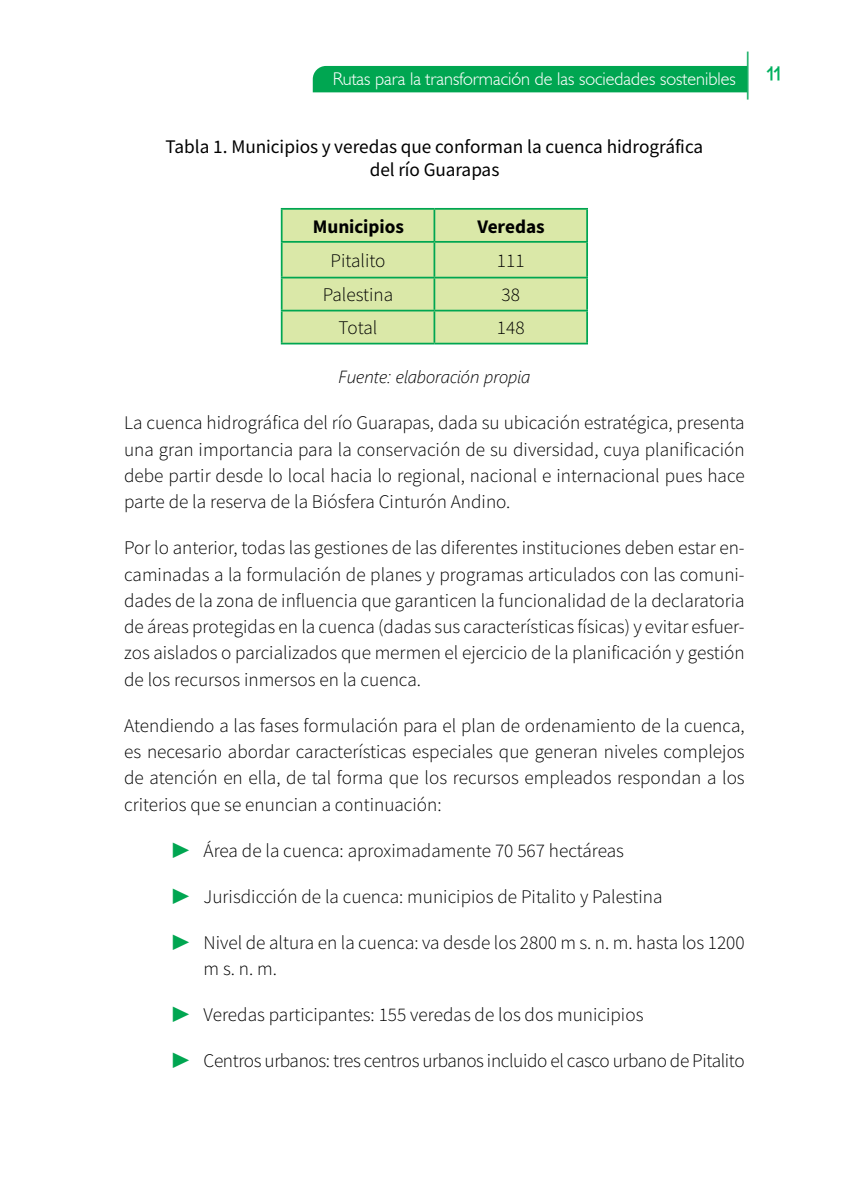
<style>
.page{position:relative;width:844px;height:1191px;background:#fff}
.page>*{position:absolute;margin:0;border:0;box-sizing:border-box;transform-origin:0 0}
.TXT{font:19.25px/26.2px "Source Sans Variable";letter-spacing:.005em;color:#000;text-align:justify}
.Tabla{font:19.25px "Source Sans Variable";letter-spacing:.02em;color:#000}
.TXT-2{font:19.25px "Source Sans Variable";letter-spacing:-.015em;color:#000}
.TXT-3{font:19.25px "Source Sans Variable";letter-spacing:.045em;color:#000}
.TXT-4{font:19.25px "Source Sans Variable";letter-spacing:.04em;color:#000}
.t1{font:700 19.25px "Petita";color:#00b05f}
.t2{font:300 18.38px "Humanist 521 BT";color:#fff}
.FUENTE{font:italic 300 17.5px "Segoe UI";color:#000}
.s1{color:#00a651}
</style>
<div class="page">
<hr style="left:746px;top:52px;width:2px;height:48px;background:#2bb673">
<div style="left:313px;top:66px;width:434px;height:26px;background:#00a651"></div>
<div style="left:282px;top:210px;width:304px;height:133px;background:#dae8a8"></div>
<hr style="left:281px;top:208px;width:153px;height:2px;background:#00a651">
<hr style="left:281px;top:210px;width:1px;height:31px;background:#00a651">
<hr style="left:434px;top:208px;width:154px;height:2px;background:#00a651">
<hr style="left:433px;top:210px;width:2px;height:31px;background:#00a651">
<hr style="left:586px;top:210px;width:2px;height:31px;background:#00a651">
<hr style="left:281px;top:241px;width:153px;height:2px;background:#00a651">
<hr style="left:281px;top:243px;width:1px;height:34px;background:#00a651">
<hr style="left:434px;top:241px;width:154px;height:2px;background:#00a651">
<hr style="left:433px;top:243px;width:2px;height:34px;background:#00a651">
<hr style="left:586px;top:243px;width:2px;height:34px;background:#00a651">
<hr style="left:281px;top:277px;width:153px;height:1px;background:#00a651">
<hr style="left:281px;top:278px;width:1px;height:32px;background:#00a651">
<hr style="left:434px;top:277px;width:154px;height:1px;background:#00a651">
<hr style="left:433px;top:278px;width:2px;height:32px;background:#00a651">
<hr style="left:586px;top:278px;width:2px;height:32px;background:#00a651">
<hr style="left:281px;top:310px;width:153px;height:1px;background:#00a651">
<hr style="left:281px;top:311px;width:1px;height:32px;background:#00a651">
<hr style="left:434px;top:310px;width:154px;height:1px;background:#00a651">
<hr style="left:433px;top:311px;width:2px;height:32px;background:#00a651">
<hr style="left:586px;top:311px;width:2px;height:32px;background:#00a651">
<hr style="left:281px;top:343px;width:153px;height:1px;background:#00a651">
<hr style="left:434px;top:343px;width:154px;height:1px;background:#00a651">
<p class="t2" style="left:333px;top:67px;width:404px">Rutas para la transformación de las sociedades sostenibles</p>
<p class="t1" style="left:765px;top:62px;width:16px">11</p>
<p class="Tabla" style="left:165px;top:135px;width:538px">Tabla 1. Municipios y veredas que conforman la cuenca hidrográfica</p>
<p class="Tabla" style="left:369px;top:158px;width:131px">del río Guarapas</p>
<p class="TXT-3" style="left:312px;top:214px;width:92px">Municipios</p>
<p class="TXT-4" style="left:477px;top:214px;width:68px">Veredas</p>
<p class="TXT" style="left:330px;top:247px;width:56px">Pitalito</p>
<p class="TXT" style="left:497px;top:247px;width:29px">111</p>
<p class="TXT" style="left:323px;top:282px;width:72px">Palestina</p>
<p class="TXT" style="left:501px;top:282px;width:20px">38</p>
<p class="TXT" style="left:338px;top:315px;width:40px">Total</p>
<p class="TXT" style="left:497px;top:315px;width:29px">148</p>
<p class="FUENTE" style="left:338px;top:360px;width:193px">Fuente: elaboración propia</p>
<p class="TXT" style="left:124px;top:410px;width:622px">La cuenca hidrográfica del río Guarapas, dada su ubicación estratégica, presenta una gran importancia para la conservación de su diversidad, cuya planificación debe partir desde lo local hacia lo regional, nacional e internacional pues hace parte de la reserva de la Biósfera Cinturón Andino.</p>
<p class="TXT" style="left:124px;top:535px;width:622px">Por lo anterior, todas las gestiones de las diferentes instituciones deben estar en&shy;caminadas a la formulación de planes y programas articulados con las comuni&shy;dades de la zona de influencia que garanticen la funcionalidad de la declaratoria de áreas protegidas en la cuenca (dadas sus características físicas) y evitar esfuer&shy;zos aislados o parcializados que mermen el ejercicio de la planificación y gestión de los recursos inmersos en la cuenca.</p>
<p class="TXT" style="left:124px;top:712px;width:622px">Atendiendo a las fases formulación para el plan de ordenamiento de la cuenca, es necesario abordar características especiales que generan niveles complejos de atención en ella, de tal forma que los recursos empleados respondan a los criterios que se enuncian a continuación:</p>
<p class="TXT" style="left:172px;top:837px;width:453px"><span class="s1">▶</span> Área de la cuenca: aproximadamente 70 567 hectáreas</p>
<p class="TXT" style="left:172px;top:883px;width:492px"><span class="s1">▶</span> Jurisdicción de la cuenca: municipios de Pitalito y Palestina</p>
<p class="TXT" style="left:203px;top:929px;width:542px;text-indent:-31px"><span class="s1">▶</span> Nivel de altura en la cuenca: va desde los 2800 m s. n. m. hasta los 1200 m s. n. m.</p>
<p class="TXT" style="left:172px;top:1001px;width:473px"><span class="s1">▶</span> Veredas participantes: 155 veredas de los dos municipios</p>
<p class="TXT-2" style="left:172px;top:1049px;width:574px"><span class="s1">▶</span> Centros urbanos: tres centros urbanos incluido el casco urbano de Pitalito</p>
</div>
